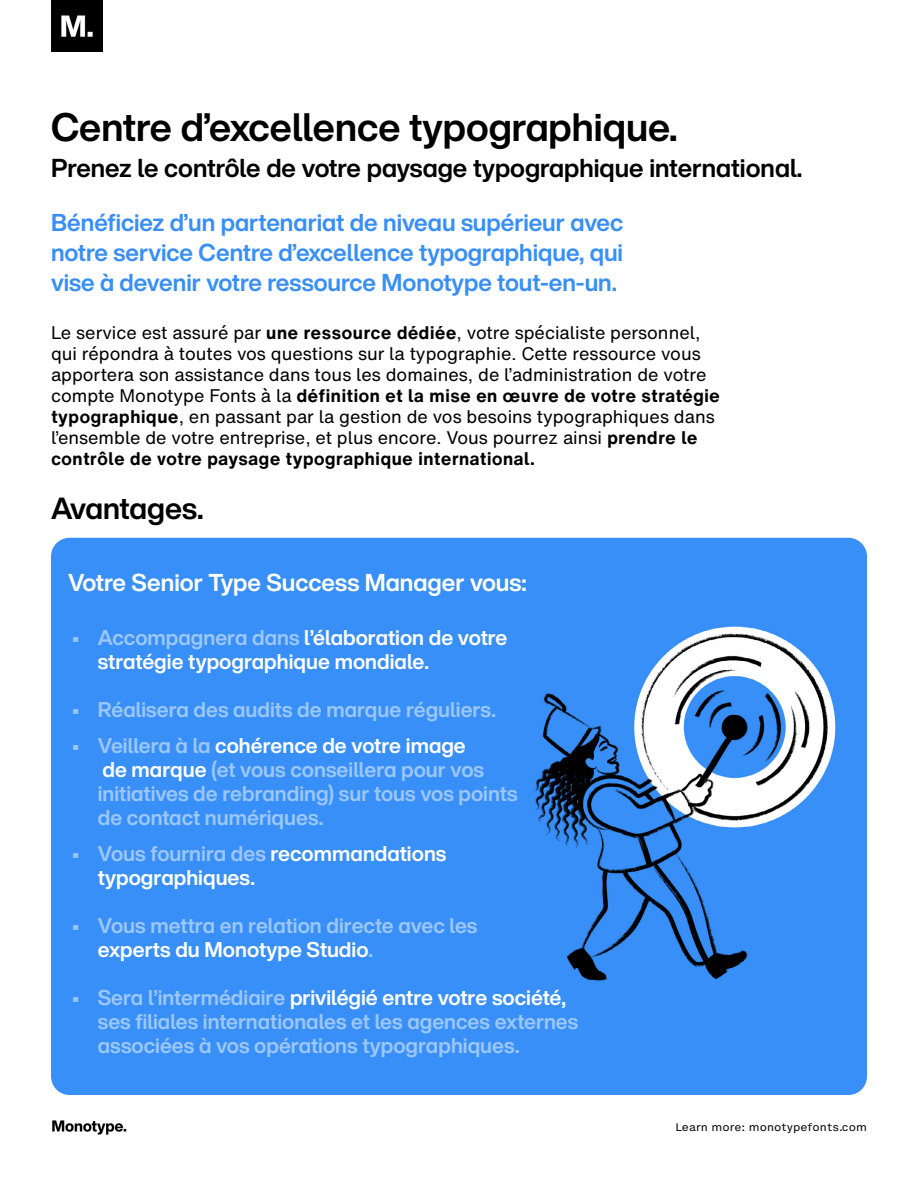
<style>
.page{position:relative;width:918px;height:1188px;background:#fff}
.page>*{position:absolute;margin:0;border:0;box-sizing:border-box;transform-origin:0 0}
.t1{font:700 39px "Helvetica Now MT Disp";color:#000}
.t2{font:700 30px "Helvetica Now MT Disp";letter-spacing:-.005em;color:#000}
.t3{font:700 25.5px "Helvetica Now MT Disp";color:#000}
.t4{font:700 24px/30px "Helvetica Now MT Disp";color:#388ff7;text-align:justify}
.t5{font:700 24px "Helvetica Now MT Disp";color:#fff}
.t6{font:700 21px/24px "Helvetica Now MT Disp";color:#9cc7fa}
.t7{font:700 21px/24px "Helvetica Now MT Disp";color:#fff}
.t8{font:18px/21px "Helvetica Now MT Text";color:#000}
.t9{font:10.5px "Helvetica Now MT Micro";color:#000}
.s1{font-weight:700}
.s2{font-size:19.5px;color:#9cc7fa}
.s3{color:#9cc7fa}
.s4{font-size:19.5px}
.s5{color:#fff}
</style>
<div class="page">
<img style="left:51px;top:0;width:51px;height:51px">
<img style="left:52px;top:1120px;width:75px;height:14px">
<div style="left:51px;top:538px;width:816px;height:557px;background:#388ff7;border-radius:19px"></div>
<img style="left:534px;top:626px;width:302px;height:355px">
<h1 class="t1" style="left:51px;top:101px;width:628px">Centre d’excellence typographique.</h1>
<h3 class="t3" style="left:51px;top:151px;width:753px">Prenez le contrôle de votre paysage typographique international.</h3>
<h3 class="t4" style="left:51px;top:207px;width:574px">Bénéficiez d’un partenariat de niveau supérieur avec notre service Centre d’excellence typographique, qui vise à devenir votre ressource Monotype tout-en-un.</h3>
<p class="t8" style="left:51px;top:322px;width:671px">Le service est assuré par <span class="s1">une ressource dédiée</span>, votre spécialiste personnel, qui répondra à toutes vos questions sur la typographie. Cette ressource vous apportera son assistance dans tous les domaines, de l’administration de votre compte Monotype Fonts à la <span class="s1">définition et la mise en œuvre de votre stratégie typographique</span>, en passant par la gestion de vos besoins typographiques dans l’ensemble de votre entreprise, et plus encore. Vous pourrez ainsi <span class="s1">prendre le contrôle de votre paysage typographique international.</span></p>
<h2 class="t2" style="left:51px;top:488px;width:154px">Avantages.</h2>
<h3 class="t5" style="left:68px;top:566px;width:460px">Votre Senior Type Success Manager vous:</h3>
<p class="t7" style="left:98px;top:626px;width:411px;text-indent:-26px"><span class="s2">•</span> <span class="s3">Accompagnera dans</span> l’élaboration de votre stratégie typographique mondiale.</p>
<p class="t6" style="left:72px;top:698px;width:425px"><span class="s4">•</span> Réalisera des audits de marque réguliers.</p>
<p class="t6" style="left:98px;top:734px;width:421px;text-indent:-26px"><span class="s4">•</span> Veillera à la <span class="s5">cohérence de votre image<br>de marque</span> (et vous conseillera pour vos initiatives de rebranding) sur tous vos points de contact numériques.</p>
<p class="t7" style="left:98px;top:842px;width:350px;text-indent:-26px"><span class="s2">•</span> <span class="s3">Vous fournira des</span> recommandations typographiques.</p>
<p class="t6" style="left:98px;top:914px;width:381px;text-indent:-26px"><span class="s4">•</span> Vous mettra en relation directe avec les <span class="s5">experts du Monotype Studio</span>.</p>
<p class="t6" style="left:98px;top:986px;width:482px;text-indent:-26px"><span class="s4">•</span> Sera l’intermédiaire <span class="s5">privilégié entre votre société, </span>ses filiales internationales et les agences externes associées à vos opérations typographiques.</p>
<p class="t9" style="left:675px;top:1119px;width:193px">Learn more: monotypefonts.com</p>
</div>
